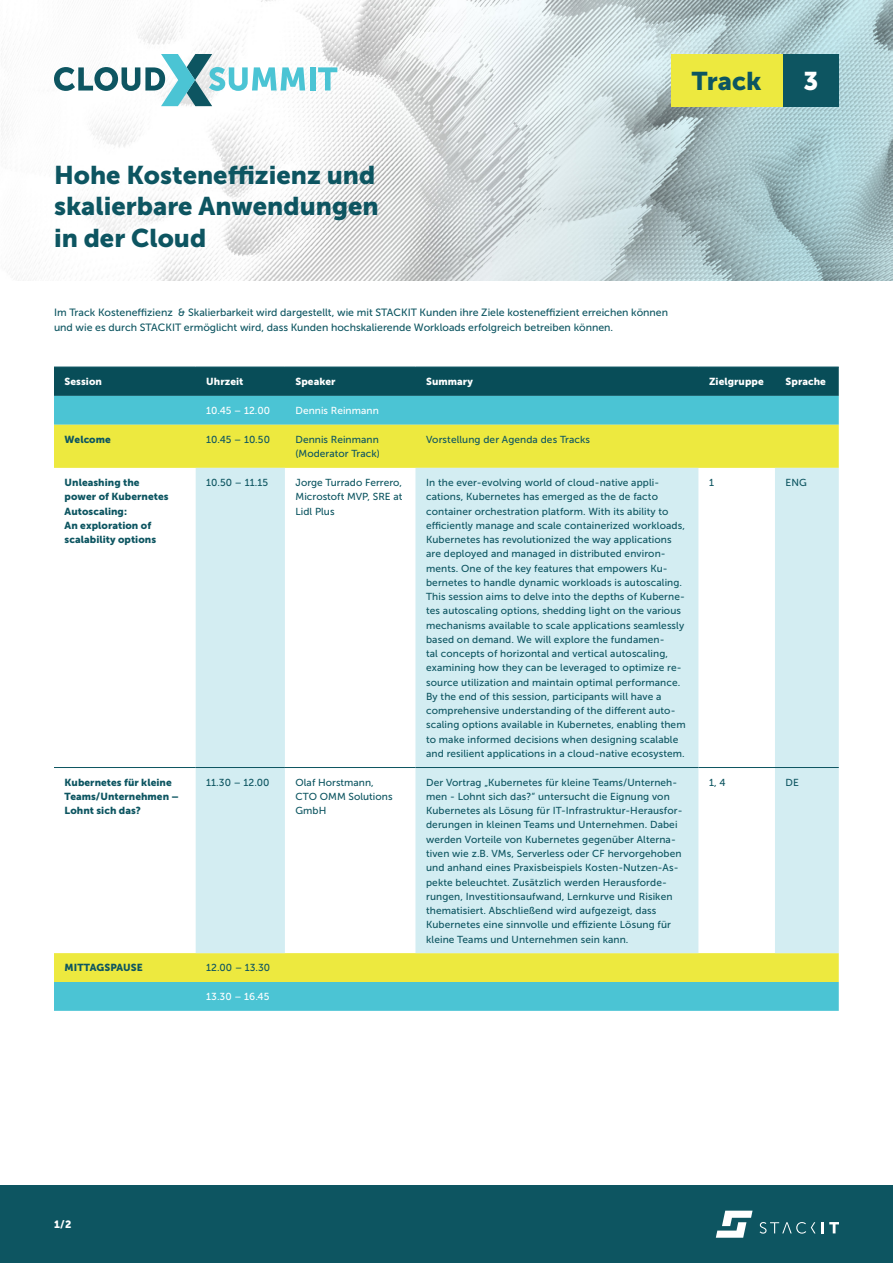
<style>
.page{position:relative;width:893px;height:1263px;background:#fff}
.page>*{position:absolute;margin:0;border:0;box-sizing:border-box;transform-origin:0 0}
.t1{font:25.5px "Museo Sans 900";color:#0d5561}
.t2{font:25.5px "Museo Sans 900";color:#fff}
.t3{font:10.5px/15px "Museo Sans 500";color:#0d5561}
.t4{font:10.5px "Museo Sans 900";color:#fff}
.t5{font:10.2px/14.2px "Museo Sans 500";letter-spacing:.01em;color:#0d5561}
.t6{font:10.2px/14.2px "Museo Sans 900";letter-spacing:.005em;color:#0d5561}
.t7{font:10.2px "Museo Sans 900";letter-spacing:.005em;color:#fff}
.t8{font:10.2px "Museo Sans 500";letter-spacing:.005em;color:#fff}
</style>
<div class="page">
<img style="left:1px;top:0;width:892px;height:281px">
<svg style="left:54px;top:54px;width:251px;height:52px"></svg>
<div style="left:310px;top:67px;width:5px;height:23px;background:#4bc4d4"></div>
<svg style="left:318px;top:67px;width:19px;height:23px"></svg>
<div style="left:671px;top:54px;width:111px;height:52px;background:#ede93f"></div>
<div style="left:783px;top:54px;width:56px;height:52px;background:#0d5561"></div>
<div style="left:0;top:1185px;width:893px;height:78px;background:#0d5561"></div>
<svg style="left:716px;top:1211px;width:36px;height:27px"></svg>
<svg style="left:760px;top:1222px;width:55px;height:11px"></svg>
<svg style="left:821px;top:1222px;width:18px;height:11px"></svg>
<div style="left:54px;top:368px;width:785px;height:28px;background:#084d58"></div>
<div style="left:54px;top:396px;width:785px;height:615px;background:#4bc4d4"></div>
<svg style="left:54px;top:425px;width:785px;height:557px"></svg>
<svg style="left:196px;top:468px;width:643px;height:485px;fill:#d3edf2"></svg>
<hr style="left:54px;top:367px;width:142px;height:1px;background:#0d5561">
<hr style="left:196px;top:367px;width:89px;height:1px;background:#0d5561">
<hr style="left:285px;top:367px;width:130px;height:1px;background:#0d5561">
<hr style="left:415px;top:367px;width:283px;height:1px;background:#0d5561">
<hr style="left:698px;top:367px;width:77px;height:1px;background:#0d5561">
<hr style="left:775px;top:367px;width:64px;height:1px;background:#0d5561">
<hr style="left:54px;top:767px;width:142px;height:1px;background:#0d5561">
<hr style="left:196px;top:767px;width:89px;height:1px;background:#0d5561">
<hr style="left:285px;top:767px;width:130px;height:1px;background:#0d5561">
<hr style="left:415px;top:767px;width:283px;height:1px;background:#0d5561">
<hr style="left:698px;top:767px;width:77px;height:1px;background:#0d5561">
<hr style="left:775px;top:767px;width:64px;height:1px;background:#0d5561">
<p class="t1" style="left:692px;top:66px;width:71px">Track</p>
<p class="t2" style="left:803px;top:66px;width:16px">3</p>
<p class="t1" style="left:54px;top:161px;width:323px">Hohe Kosteneffizienz und</p>
<p class="t1" style="left:54px;top:192px;width:326px">skalierbare Anwendungen</p>
<p class="t1" style="left:54px;top:224px;width:154px">in der Cloud</p>
<p class="t3" style="left:54px;top:305px;width:616px">Im Track Kosteneffizienz &amp; Skalierbarkeit wird dargestellt, wie mit STACKIT Kunden ihre Ziele kosteneffizient erreichen können und wie es durch STACKIT ermöglicht wird, dass Kunden hochskalierende Workloads erfolgreich betreiben können.</p>
<p class="t7" style="left:65px;top:376px;width:39px">Session</p>
<p class="t7" style="left:206px;top:376px;width:39px">Uhrzeit</p>
<p class="t7" style="left:296px;top:376px;width:42px">Speaker</p>
<p class="t7" style="left:426px;top:376px;width:49px">Summary</p>
<p class="t7" style="left:709px;top:376px;width:56px">Zielgruppe</p>
<p class="t7" style="left:786px;top:376px;width:42px">Sprache</p>
<p class="t8" style="left:206px;top:405px;width:65px">10.45 – 12.00</p>
<p class="t8" style="left:296px;top:405px;width:85px">Dennis Reinmann</p>
<p class="t6" style="left:65px;top:432px;width:48px">Welcome</p>
<p class="t5" style="left:206px;top:432px;width:65px">10.45 – 10.50</p>
<p class="t5" style="left:296px;top:432px;width:85px">Dennis Reinmann</p>
<p class="t5" style="left:296px;top:447px;width:86px">(Moderator Track)</p>
<p class="t5" style="left:426px;top:432px;width:166px">Vorstellung der Agenda des Tracks</p>
<p class="t6" style="left:65px;top:475px;width:76px">Unleashing the</p>
<p class="t6" style="left:65px;top:490px;width:105px">power of Kubernetes<br>Autoscaling:</p>
<p class="t6" style="left:65px;top:518px;width:88px">An exploration of</p>
<p class="t6" style="left:65px;top:532px;width:93px">scalability options</p>
<p class="t5" style="left:206px;top:475px;width:63px">10.50 – 11.15</p>
<p class="t5" style="left:296px;top:475px;width:108px;text-align:justify">Jorge Turrado Ferrero, Microstoft MVP, SRE at Lidl Plus</p>
<p class="t5" style="left:426px;top:475px;width:261px">In the ever-evolving world of cloud-native appli&shy;cations, Kubernetes has emerged as the de facto container orchestration platform. With its ability to efficiently manage and scale containerized workloads, Kubernetes has revolutionized the way applications are deployed and managed in distributed environ&shy;ments. One of the key features that empowers Ku&shy;bernetes to handle dynamic workloads is autoscaling.<br>This session aims to delve into the depths of Kuberne&shy;tes autoscaling options, shedding light on the various mechanisms available to scale applications seamlessly based on demand. We will explore the fundamen-<br>tal concepts of horizontal and vertical autoscaling, examining how they can be leveraged to optimize re&shy;source utilization and maintain optimal performance.<br>By the end of this session, participants will have a comprehensive understanding of the different auto&shy;scaling options available in Kubernetes, enabling them to make informed decisions when designing scalable and resilient applications in a cloud-native ecosystem.</p>
<p class="t5" style="left:709px;top:475px;width:6px">1</p>
<p class="t5" style="left:786px;top:475px;width:23px">ENG</p>
<p class="t6" style="left:65px;top:775px;width:116px">Kubernetes für kleine<br>Teams/Unternehmen –<br>Lohnt sich das?</p>
<p class="t5" style="left:206px;top:775px;width:65px">11.30 – 12.00</p>
<p class="t5" style="left:296px;top:775px;width:80px">Olaf Horstmann,</p>
<p class="t5" style="left:296px;top:789px;width:99px">CTO OMM Solutions<br>GmbH</p>
<p class="t6" style="left:65px;top:961px;width:80px">MITTAGSPAUSE</p>
<p class="t5" style="left:206px;top:961px;width:66px">12.00 – 13.30</p>
<p class="t8" style="left:206px;top:991px;width:65px">13.30 – 16.45</p>
<p class="t5" style="left:426px;top:775px;width:258px">Der Vortrag „Kubernetes für kleine Teams/Unterneh&shy;men - Lohnt sich das?“ untersucht die Eignung von Kubernetes als Lösung für IT-Infrastruktur-Herausfor&shy;derungen in kleinen Teams und Unternehmen. Dabei werden Vorteile von Kubernetes gegenüber Alterna&shy;tiven wie z.B. VMs, Serverless oder CF hervorgehoben und anhand eines Praxisbeispiels Kosten-Nutzen-As&shy;pekte beleuchtet. Zusätzlich werden Herausforde&shy;rungen, Investitionsaufwand, Lernkurve und Risiken thematisiert. Abschließend wird aufgezeigt, dass Kubernetes eine sinnvolle und effiziente Lösung für kleine Teams und Unternehmen sein kann.</p>
<p class="t5" style="left:709px;top:775px;width:18px">1, 4</p>
<p class="t5" style="left:786px;top:775px;width:15px">DE</p>
<p class="t4" style="left:54px;top:1218px;width:19px">1 / 2</p>
</div>
